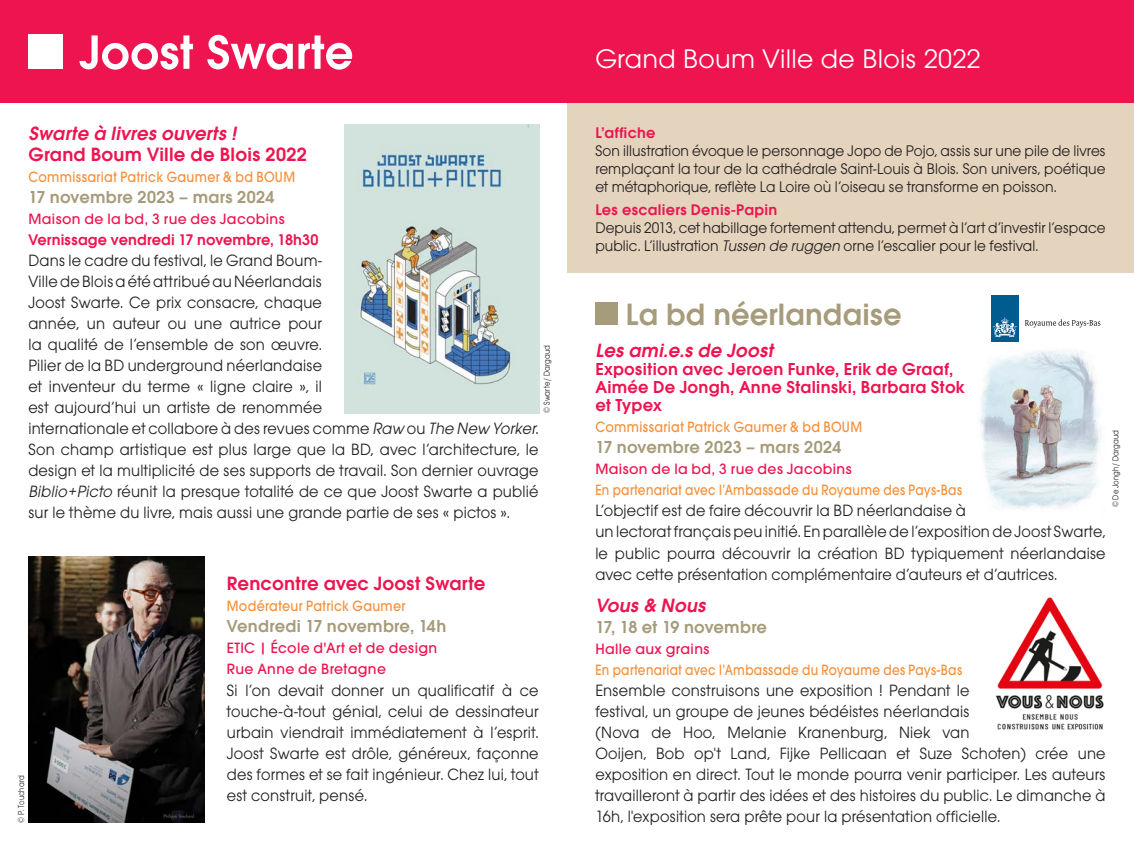
<style>
.page{position:relative;width:1134px;height:851px;background:#fff}
.page>*{position:absolute;margin:0;border:0;box-sizing:border-box;transform-origin:0 0}
.t1{font:600 50px "Avant Garde Gothic Itc T";color:#fff}
.t2{font:600 32px "Avant Garde Gothic Itc T";color:#a69c7b}
.t3{font:28px "Avant Garde Gothic Itc T";letter-spacing:.01em;color:#fff}
.t4{font:600 20px "Avant Garde Gothic Itc T";letter-spacing:.01em;color:#ed1450}
.t5{font:italic 600 20px "Avant Garde Gothic Itc T";color:#ed1450}
.t6{font:600 18px "Avant Garde Gothic Itc T";letter-spacing:.015em;color:#a69c7b}
.t7{font:600 18px/18px "Avant Garde Gothic Itc T";letter-spacing:.015em;color:#ed1450}
.t8{font:17px/21px "Avant Garde Gothic Itc T";letter-spacing:.015em;color:#231f20;scale:.95 1}
.t9{font:16px/18px "Avant Garde Gothic Itc T";letter-spacing:.005em;color:#231f20;text-align:justify;scale:.95 1}
.t10{font:600 16px "Avant Garde Gothic Itc T";letter-spacing:.01em;color:#ed1450}
.t11{font:500 14px/21px "Avant Garde";letter-spacing:.025em;color:#ed1450}
.t12{font:500 14px "Avant Garde";letter-spacing:.025em;color:#f6903b;scale:.86 1}
.t13{font:500 14px "Avant Garde";letter-spacing:.025em;color:#f6903b;scale:.9 1}
.t14{font:9px "Avant Garde Gothic Itc T";letter-spacing:.02em;color:#231f20;scale:.85 1}
.s1{font-style:italic}
</style>
<div class="page">
<div style="left:567px;top:102px;width:567px;height:170px;background:#e4d3bd"></div>
<div style="left:0;top:0;width:1134px;height:102px;background:#ed1450"></div>
<div style="left:28px;top:35px;width:34px;height:34px;background:#fff"></div>
<img style="left:345px;top:125px;width:194px;height:288px">
<img style="left:28px;top:556px;width:176px;height:266px">
<img style="left:979px;top:350px;width:122px;height:158px">
<img style="left:995px;top:597px;width:109px;height:133px">
<div style="left:595px;top:302px;width:23px;height:23px;background:#a69c7b"></div>
<div style="left:991px;top:295px;width:28px;height:46px;background:#005b8f"></div>
<svg style="left:993px;top:317px;width:24px;height:21px"></svg>
<svg style="left:1025px;top:319px;width:75px;height:8px"></svg>
<h1 class="t1" style="left:79px;top:23px;width:276px">Joost Swarte</h1>
<p class="t5" style="left:28px;top:122px;width:214px">Swarte à livres ouverts !</p>
<p class="t4" style="left:28px;top:143px;width:280px">Grand Boum Ville de Blois 2022</p>
<p class="t13" style="left:28px;top:168px;width:298px">Commissariat Patrick Gaumer &amp; bd BOUM</p>
<p class="t6" style="left:28px;top:186px;width:248px">17 novembre 2023 – mars 2024</p>
<p class="t11" style="left:28px;top:208px;width:258px">Maison de la bd, 3 rue des Jacobins</p>
<p class="t10" style="left:28px;top:230px;width:292px">Vernissage vendredi 17 novembre, 18h30</p>
<p class="t8" style="left:28px;top:250px;width:539px">Dans le cadre du festival, le Grand Boum-<br>Ville de Blois a été attribué au Néerlandais<br>Joost Swarte. Ce prix consacre, chaque<br>année, un auteur ou une autrice pour<br>la qualité de l’ensemble de son œuvre.<br>Pilier de la BD underground néerlandaise<br>et inventeur du terme « ligne claire », il<br>est aujourd’hui un artiste de renommée<br>internationale et collabore à des revues comme <span class="s1">Raw</span> ou <span class="s1">The New Yorker</span>.<br>Son champ artistique est plus large que la BD, avec l’architecture, le design et la multiplicité de ses supports de travail. Son dernier ouvrage <span class="s1">Biblio+Picto</span> réunit la presque totalité de ce que Joost Swarte a publié sur le thème du livre, mais aussi une grande partie de ses « pictos ».</p>
<p class="t14" style="left:542px;top:412px;width:81px;rotate:-90deg">© Swarte/ Dargaud</p>
<p class="t14" style="left:16px;top:822px;width:57px;rotate:-90deg">© P. Touchard</p>
<p class="t4" style="left:227px;top:572px;width:260px">Rencontre avec Joost Swarte</p>
<p class="t13" style="left:227px;top:597px;width:200px">Modérateur Patrick Gaumer</p>
<p class="t6" style="left:227px;top:615px;width:221px">Vendredi 17 novembre, 14h</p>
<p class="t11" style="left:227px;top:637px;width:212px">ETIC | École d'Art et de design<br>Rue Anne de Bretagne</p>
<p class="t8" style="left:227px;top:679px;width:330px;text-align:justify">Si l’on devait donner un qualificatif à ce touche-à-tout génial, celui de dessinateur urbain viendrait immédiatement à l’esprit.<br>Joost Swarte est drôle, généreux, façonne des formes et se fait ingénieur. Chez lui, tout est construit, pensé.</p>
<h3 class="t3" style="left:595px;top:42px;width:387px">Grand Boum Ville de Blois 2022</h3>
<p class="t10" style="left:595px;top:123px;width:62px">L’affiche</p>
<p class="t9" style="left:595px;top:141px;width:539px">Son illustration évoque le personnage Jopo de Pojo, assis sur une pile de livres remplaçant la tour de la cathédrale Saint-Louis à Blois. Son univers, poétique et métaphorique, reflète La Loire où l’oiseau se transforme en poisson.</p>
<p class="t10" style="left:595px;top:200px;width:183px">Les escaliers Denis-Papin</p>
<p class="t9" style="left:595px;top:218px;width:539px">Depuis 2013, cet habillage fortement attendu, permet à l’art d’investir l’espace public. L’illustration <span class="s1">Tussen de ruggen</span> orne l’escalier pour le festival.</p>
<h2 class="t2" style="left:626px;top:295px;width:277px">La bd néerlandaise</h2>
<p class="t5" style="left:595px;top:339px;width:183px">Les ami.e.s de Joost</p>
<p class="t7" style="left:595px;top:360px;width:371px">Exposition avec Jeroen Funke, Erik de Graaf,<br>Aimée De Jongh, Anne Stalinski, Barbara Stok et Typex</p>
<p class="t13" style="left:595px;top:418px;width:298px">Commissariat Patrick Gaumer &amp; bd BOUM</p>
<p class="t6" style="left:595px;top:437px;width:248px">17 novembre 2023 – mars 2024</p>
<p class="t11" style="left:595px;top:459px;width:258px">Maison de la bd, 3 rue des Jacobins</p>
<p class="t12" style="left:595px;top:481px;width:428px">En partenariat avec l’Ambassade du Royaume des Pays-Bas</p>
<p class="t8" style="left:595px;top:500px;width:539px">L’objectif est de faire découvrir la BD néerlandaise à<br>un lectorat français peu initié. En parallèle de l’exposition de Joost Swarte, le public pourra découvrir la création BD typiquement néerlandaise avec cette présentation complémentaire d’auteurs et d’autrices.</p>
<p class="t5" style="left:595px;top:593px;width:116px">Vous &amp; Nous</p>
<p class="t6" style="left:595px;top:616px;width:173px">17, 18 et 19 novembre</p>
<p class="t11" style="left:595px;top:638px;width:116px">Halle aux grains</p>
<p class="t12" style="left:595px;top:661px;width:428px">En partenariat avec l’Ambassade du Royaume des Pays-Bas</p>
<p class="t8" style="left:595px;top:679px;width:539px">Ensemble construisons une exposition ! Pendant le<br>festival, un groupe de jeunes bédéistes néerlandais<br>(Nova de Hoo, Melanie Kranenburg, Niek van<br>Ooijen, Bob op't Land, Fijke Pellicaan et Suze Schoten) crée une exposition en direct. Tout le monde pourra venir participer. Les auteurs travailleront à partir des idées et des histoires du public. Le dimanche à 16h, l'exposition sera prête pour la présentation officielle.</p>
<p class="t14" style="left:1110px;top:507px;width:92px;rotate:-90deg">© De Jongh/ Dargaud</p>
</div>
